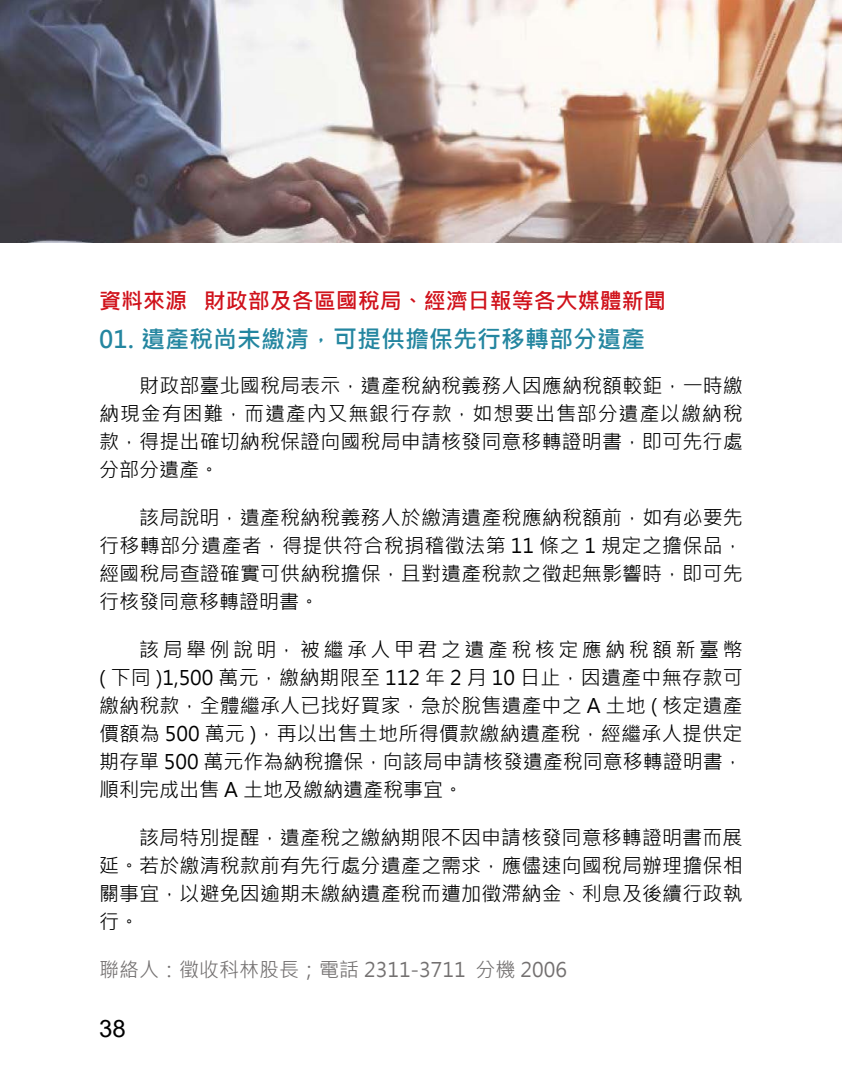
<style>
.page{position:relative;width:842px;height:1080px;background:#fff}
.page>*{position:absolute;margin:0;border:0;box-sizing:border-box;transform-origin:0 0}
.t1{font:700 24px "Microsoft Jheng Hei";color:#2486a0}
.t2{font:24px "Arial";color:#000}
.t3{font:700 22px "Microsoft Jheng Hei";color:#d0121b}
.t4{font:20px/28px "Microsoft Jheng Hei";letter-spacing:.005em;color:#000;text-align:justify}
.t5{font:20px "Microsoft Jheng Hei";color:#737070}
</style>
<div class="page">
<img style="left:0;top:0;width:842px;height:243px">
<p class="t3" style="left:99px;top:287px;width:568px">資料來源 財政部及各區國稅局、經濟日報等各大媒體新聞</p>
<p class="t1" style="left:99px;top:325px;width:547px">01. 遺產稅尚未繳清，可提供擔保先行移轉部分遺產</p>
<p class="t4" style="left:99px;top:372px;width:645px;text-indent:40px">財政部臺北國稅局表示，遺產稅納稅義務人因應納稅額較鉅，一時繳納現金有困難，而遺產內又無銀行存款，如想要出售部分遺產以繳納稅款，得提出確切納稅保證向國稅局申請核發同意移轉證明書，即可先行處分部分遺產。</p>
<p class="t4" style="left:99px;top:504px;width:645px;text-indent:40px">該局說明，遺產稅納稅義務人於繳清遺產稅應納稅額前，如有必要先行移轉部分遺產者，得提供符合稅捐稽徵法第 11 條之 1 規定之擔保品，經國稅局查證確實可供納稅擔保，且對遺產稅款之徵起無影響時，即可先行核發同意移轉證明書。</p>
<p class="t4" style="left:99px;top:636px;width:645px;text-indent:40px">該局舉例說明，被繼承人甲君之遺產稅核定應納稅額新臺幣( 下同 )1,500 萬元，繳納期限至 112 年 2 月 10 日止，因遺產中無存款可繳納稅款，全體繼承人已找好買家，急於脫售遺產中之 A 土地 ( 核定遺產價額為 500 萬元 )，再以出售土地所得價款繳納遺產稅，經繼承人提供定期存單 500 萬元作為納稅擔保，向該局申請核發遺產稅同意移轉證明書，順利完成出售 A 土地及繳納遺產稅事宜。</p>
<p class="t4" style="left:99px;top:824px;width:645px;text-indent:40px">該局特別提醒，遺產稅之繳納期限不因申請核發同意移轉證明書而展延。若於繳清稅款前有先行處分遺產之需求，應儘速向國稅局辦理擔保相關事宜，以避免因逾期未繳納遺產稅而遭加徵滯納金、利息及後續行政執行。</p>
<p class="t5" style="left:99px;top:957px;width:469px">聯絡人：徵收科林股長；電話 2311-3711 分機 2006</p>
<p class="t2" style="left:99px;top:1012px;width:28px">38</p>
</div>
